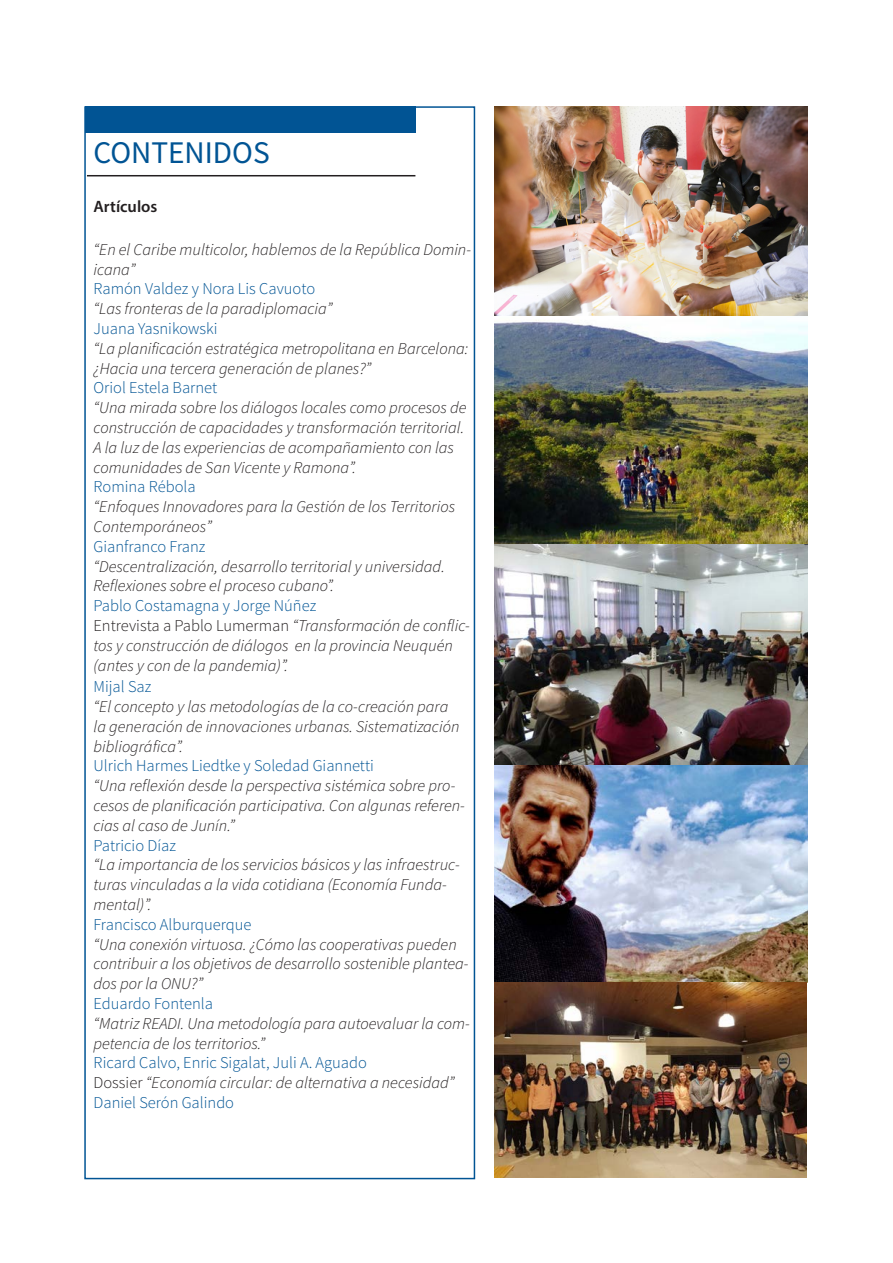
<style>
.page{position:relative;width:893px;height:1263px;background:#fff}
.page>*{position:absolute;margin:0;border:0;box-sizing:border-box;transform-origin:0 0}
.t1{font:31.5px "Source Sans Pro";color:#015494}
.t2{font:italic 300 16.5px/19.8px "Source Sans Pro";color:#231f20}
.t3{font:300 16.5px "Source Sans Pro";color:#015494}
.Subtitulo_negro{font:600 16.5px "Myriad Pro";color:#231f20}
.s1{font-style:normal}
</style>
<div class="page">
<div style="left:85px;top:107px;width:330px;height:26px;background:#015494"></div>
<hr style="left:87px;top:175px;width:328px;height:1px;background:#231f20">
<img style="left:494px;top:107px;width:314px;height:875px">
<img style="left:494px;top:982px;width:312px;height:196px">
<p class="t1" style="left:94px;top:133px;width:178px">CONTENIDOS</p>
<p class="Subtitulo_negro" style="left:94px;top:196px;width:65px">Artículos</p>
<p class="t2" style="left:94px;top:239px;width:379px">“En el Caribe multicolor, hablemos de la República Domin&shy;icana”</p>
<p class="t3" style="left:94px;top:279px;width:223px">Ramón Valdez y Nora Lis Cavuoto</p>
<p class="t2" style="left:94px;top:299px;width:240px">“Las fronteras de la paradiplomacia”</p>
<p class="t3" style="left:94px;top:318px;width:126px">Juana Yasnikowski</p>
<p class="t2" style="left:94px;top:338px;width:376px">“La planificación estratégica metropolitana en Barcelona: ¿Hacia una tercera generación de planes?”</p>
<p class="t3" style="left:94px;top:378px;width:125px">Oriol Estela Barnet</p>
<p class="t2" style="left:94px;top:398px;width:375px">“Una mirada sobre los diálogos locales como procesos de construcción de capacidades y transformación territorial.<br>A la luz de las experiencias de acompañamiento con las comunidades de San Vicente y Ramona”.</p>
<p class="t3" style="left:94px;top:477px;width:104px">Romina Rébola</p>
<p class="t2" style="left:94px;top:497px;width:363px">“Enfoques Innovadores para la Gestión de los Territorios<br>Contemporáneos”</p>
<p class="t3" style="left:94px;top:536px;width:114px">Gianfranco Franz</p>
<p class="t2" style="left:94px;top:556px;width:353px">“Descentralización, desarrollo territorial y universidad.<br>Reflexiones sobre el proceso cubano”.</p>
<p class="t3" style="left:94px;top:596px;width:224px">Pablo Costamagna y Jorge Núñez</p>
<p class="t2" style="left:94px;top:616px;width:378px"><span class="s1">Entrevista a Pablo Lumerman</span> “Transformación de conflic&shy;tos y construcción de diálogos en la provincia Neuquén (antes y con de la pandemia)”.</p>
<p class="t3" style="left:94px;top:677px;width:59px">Mijal Saz</p>
<p class="t2" style="left:94px;top:697px;width:367px">“El concepto y las metodologías de la co-creación para la generación de innovaciones urbanas. Sistematización bibliográfica”.</p>
<p class="t3" style="left:94px;top:756px;width:282px">Ulrich Harmes Liedtke y Soledad Giannetti</p>
<p class="t2" style="left:94px;top:776px;width:373px">“Una reflexión desde la perspectiva sistémica sobre pro&shy;cesos de planificación participativa. Con algunas referen&shy;cias al caso de Junín.”</p>
<p class="t3" style="left:94px;top:835px;width:84px">Patricio Díaz</p>
<p class="t2" style="left:94px;top:855px;width:368px">“La importancia de los servicios básicos y las infraestruc&shy;turas vinculadas a la vida cotidiana (Economía Funda&shy;mental)”.</p>
<p class="t3" style="left:94px;top:914px;width:159px">Francisco Alburquerque</p>
<p class="t2" style="left:94px;top:934px;width:377px">“Una conexión virtuosa. ¿Cómo las cooperativas pueden contribuir a los objetivos de desarrollo sostenible plantea&shy;dos por la ONU?”</p>
<p class="t3" style="left:94px;top:993px;width:121px">Eduardo Fontenla</p>
<p class="t2" style="left:94px;top:1013px;width:378px">“Matriz READI. Una metodología para autoevaluar la com&shy;petencia de los territorios.”</p>
<p class="t3" style="left:94px;top:1053px;width:275px">Ricard Calvo, Enric Sigalat, Juli A. Aguado</p>
<p class="t2" style="left:94px;top:1073px;width:362px"><span class="s1">Dossier</span> “Economía circular: de alternativa a necesidad”</p>
<p class="t3" style="left:94px;top:1092px;width:142px">Daniel Serón Galindo</p>
</div>
